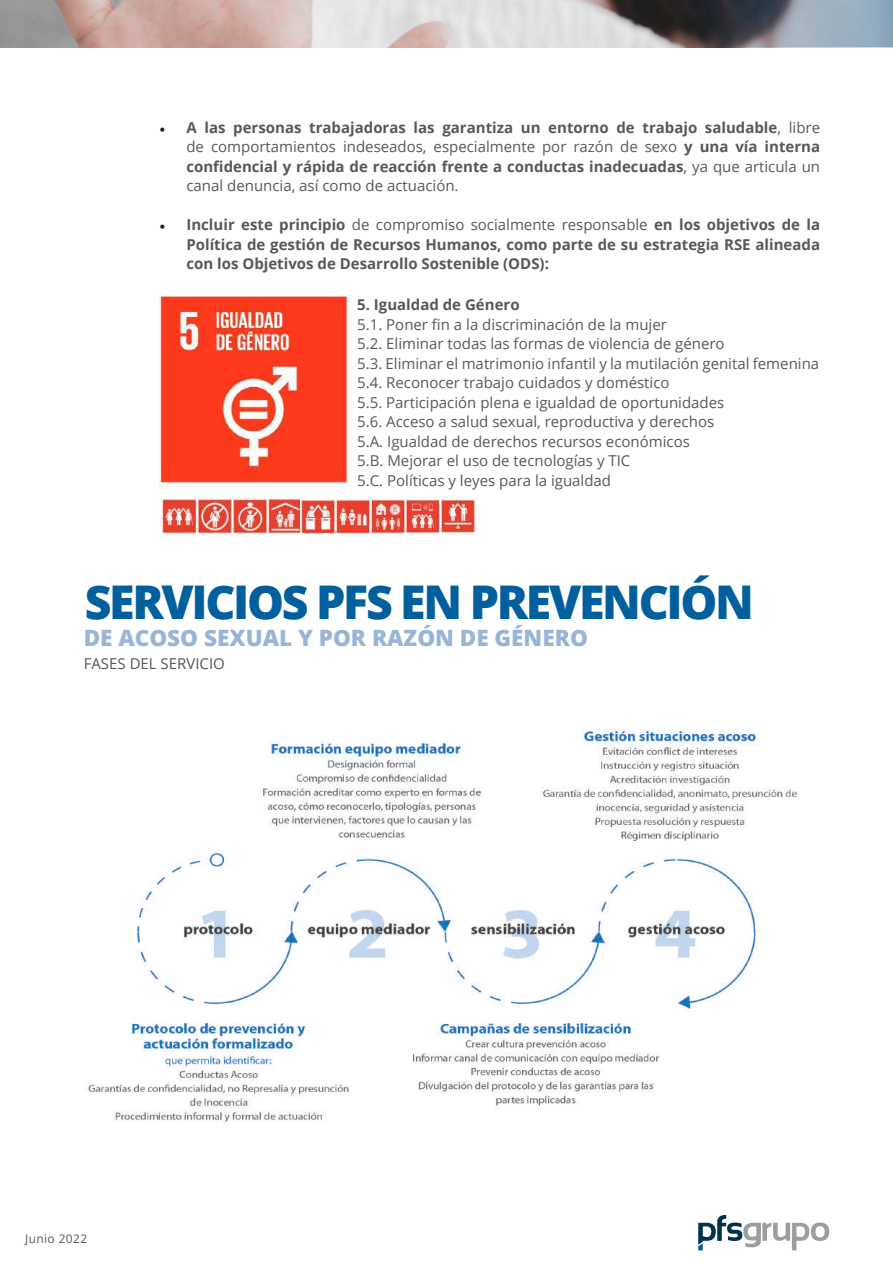
<style>
.page{position:relative;width:893px;height:1263px;background:#fff}
.page>*{position:absolute;margin:0;border:0;box-sizing:border-box;transform-origin:0 0}
.t1{font:800 46.5px "Open Sans";letter-spacing:-.05em;color:#015f9e}
.t2{font:800 22.5px "Open Sans";color:#99b5d6}
.t3{font:700 15px/19.5px "Open Sans";color:#57585a;text-align:justify}
.t4{font:15px/19.5px "Open Sans";color:#57585a}
.t5{font:12px "Open Sans";letter-spacing:.03em;color:#57585a}
.s1{font-family:"Minion Pro";color:#231f20}
.s2{font-weight:400}
</style>
<div class="page">
<img style="left:0;top:0;width:667px;height:47px">
<svg style="left:667px;top:0;width:226px;height:47px;background:#6a727d"></svg>
<svg style="left:698px;top:1215px;width:131px;height:35px"></svg>
<img style="left:159px;top:294px;width:193px;height:210px">
<img style="left:162px;top:499px;width:141px;height:35px">
<img style="left:301px;top:499px;width:174px;height:34px">
<img style="left:87px;top:729px;width:713px;height:394px">
<p class="t3" style="left:186px;top:117px;width:635px;text-indent:-27px"><span class="s1">•</span> A las personas trabajadoras las garantiza un entorno de trabajo saludable<span class="s2">, libre de comportamientos indeseados, especialmente por razón de sexo</span> y una vía interna confidencial y rápida de reacción frente a conductas inadecuadas<span class="s2">, ya que articula un canal denuncia, así como de actuación.</span></p>
<p class="t3" style="left:186px;top:215px;width:635px;text-indent:-27px"><span class="s1">•</span> Incluir este principio <span class="s2">de compromiso socialmente responsable</span> en los objetivos de la Política de gestión de Recursos Humanos, como parte de su estrategia RSE alineada con los Objetivos de Desarrollo Sostenible (ODS):</p>
<p class="t3" style="left:357px;top:294px;width:164px">5. Igualdad de Género</p>
<p class="t4" style="left:357px;top:314px;width:463px">5.1. Poner fin a la discriminación de la mujer<br>5.2. Eliminar todas las formas de violencia de género<br>5.3. Eliminar el matrimonio infantil y la mutilación genital femenina 5.4. Reconocer trabajo cuidados y doméstico<br>5.5. Participación plena e igualdad de oportunidades<br>5.6. Acceso a salud sexual, reproductiva y derechos<br>5.A. Igualdad de derechos recursos económicos<br>5.B. Mejorar el uso de tecnologías y TIC<br>5.C. Políticas y leyes para la igualdad</p>
<h1 class="t1" style="left:85px;top:567px;width:671px">SERVICIOS PFS EN PREVENCIÓN</h1>
<h2 class="t2" style="left:84px;top:621px;width:506px">DE ACOSO SEXUAL Y POR RAZÓN DE GÉNERO</h2>
<p class="t4" style="left:84px;top:653px;width:143px">FASES DEL SERVICIO</p>
<p class="t5" style="left:25px;top:1230px;width:64px">Junio 2022</p>
</div>
